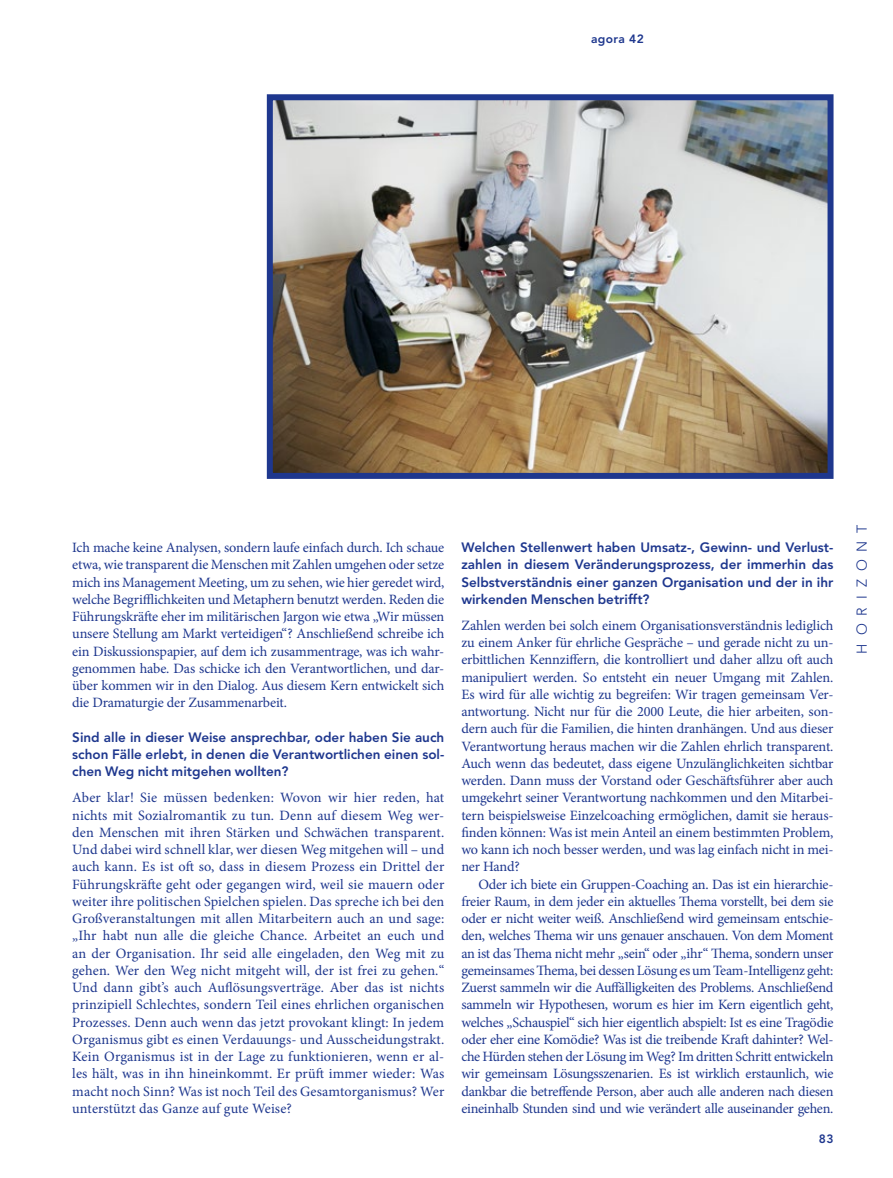
<style>
.page{position:relative;width:893px;height:1178px;background:#fff}
.page>*{position:absolute;margin:0;border:0;box-sizing:border-box;transform-origin:0 0}
.t1{font:14.25px/17.2px "Minion Pro";letter-spacing:-.01em;color:#1e378e;text-align:justify}
.t2{font:300 14.25px "Avenir";letter-spacing:.56em;color:#1e378e}
.t3{font:800 13.5px/17.2px "Avenir";color:#1e378e;text-align:justify}
.t4{font:800 12px "Avenir";letter-spacing:.03em;color:#1e378e}
</style>
<div class="page">
<img style="left:274px;top:101px;width:552px;height:371px">
<div style="left:267px;top:94px;width:566px;height:385px;border:6px solid #1e378e"></div>
<p class="t4" style="left:591px;top:32px;width:54px">agora 42</p>
<p class="t1" style="left:72px;top:539px;width:374px">Ich mache keine Analysen, sondern laufe einfach durch. Ich schaue etwa, wie transparent die Menschen mit Zahlen umgehen oder setze mich ins Management Meeting, um zu sehen, wie hier geredet wird, welche Begrifflichkeiten und Metaphern benutzt werden. Reden die Führungskräfte eher im militärischen Jargon wie etwa „Wir müssen unsere Stellung am Markt verteidigen“? Anschließend schreibe ich ein Diskussionspapier, auf dem ich zusammentrage, was ich wahr&shy;genommen habe. Das schicke ich den Verantwortlichen, und dar&shy;über kommen wir in den Dialog. Aus diesem Kern entwickelt sich die Dramaturgie der Zusammenarbeit.</p>
<p class="t3" style="left:72px;top:728px;width:374px">Sind alle in dieser Weise ansprechbar, oder haben Sie auch schon Fälle erlebt, in denen die Verantwortlichen einen sol&shy;chen Weg nicht mitgehen wollten?</p>
<p class="t1" style="left:72px;top:789px;width:374px">Aber klar! Sie müssen bedenken: Wovon wir hier reden, hat nichts mit Sozialromantik zu tun. Denn auf diesem Weg wer&shy;den Menschen mit ihren Stärken und Schwächen transparent.<br>Und dabei wird schnell klar, wer diesen Weg mitgehen will – und auch kann. Es ist oft so, dass in diesem Prozess ein Drittel der Führungskräfte geht oder gegangen wird, weil sie mauern oder weiter ihre politischen Spielchen spielen. Das spreche ich bei den Großveranstaltungen mit allen Mitarbeitern auch an und sage: „Ihr habt nun alle die gleiche Chance. Arbeitet an euch und an der Organisation. Ihr seid alle eingeladen, den Weg mit zu gehen. Wer den Weg nicht mitgeht will, der ist frei zu gehen.“ Und dann gibt’s auch Auflösungsverträge. Aber das ist nichts prinzipiell Schlechtes, sondern Teil eines ehrlichen organischen Prozesses. Denn auch wenn das jetzt provokant klingt: In jedem Organismus gibt es einen Verdauungs- und Ausscheidungstrakt.<br>Kein Organismus ist in der Lage zu funktionieren, wenn er al&shy;les hält, was in ihn hineinkommt. Er prüft immer wieder: Was macht noch Sinn? Was ist noch Teil des Gesamtorganismus? Wer unterstützt das Ganze auf gute Weise?</p>
<p class="t3" style="left:461px;top:539px;width:374px">Welchen Stellenwert haben Umsatz-, Gewinn- und Verlust&shy;zahlen in diesem Veränderungsprozess, der immerhin das Selbstverständnis einer ganzen Organisation und der in ihr wirkenden Menschen betrifft?</p>
<p class="t1" style="left:461px;top:617px;width:374px">Zahlen werden bei solch einem Organisationsverständnis lediglich zu einem Anker für ehrliche Gespräche – und gerade nicht zu un&shy;erbittlichen Kennziffern, die kontrolliert und daher allzu oft auch manipuliert werden. So entsteht ein neuer Umgang mit Zahlen.<br>Es wird für alle wichtig zu begreifen: Wir tragen gemeinsam Ver&shy;antwortung. Nicht nur für die 2000 Leute, die hier arbeiten, son&shy;dern auch für die Familien, die hinten dranhängen. Und aus dieser Verantwortung heraus machen wir die Zahlen ehrlich transparent.<br>Auch wenn das bedeutet, dass eigene Unzulänglichkeiten sichtbar werden. Dann muss der Vorstand oder Geschäftsführer aber auch umgekehrt seiner Verantwortung nachkommen und den Mitarbei&shy;tern beispielsweise Einzelcoaching ermöglichen, damit sie heraus&shy;finden können: Was ist mein Anteil an einem bestimmten Problem, wo kann ich noch besser werden, und was lag einfach nicht in mei&shy;ner Hand?</p>
<p class="t1" style="left:461px;top:875px;width:374px;text-indent:17px">Oder ich biete ein Gruppen-Coaching an. Das ist ein hierarchie&shy;freier Raum, in dem jeder ein aktuelles Thema vorstellt, bei dem sie oder er nicht weiter weiß. Anschließend wird gemeinsam entschie&shy;den, welches Thema wir uns genauer anschauen. Von dem Moment an ist das Thema nicht mehr „sein“ oder „ihr“ Thema, sondern unser gemeinsames Thema, bei dessen Lösung es um Team-Intelligenz geht:<br>Zuerst sammeln wir die Auffälligkeiten des Problems. Anschließend sammeln wir Hypothesen, worum es hier im Kern eigentlich geht, welches „Schauspiel“ sich hier eigentlich abspielt: Ist es eine Tragödie oder eher eine Komödie? Was ist die treibende Kraft dahinter? Wel&shy;che Hürden stehen der Lösung im Weg? Im dritten Schritt entwickeln wir gemeinsam Lösungsszenarien. Es ist wirklich erstaunlich, wie dankbar die betreffende Person, aber auch alle anderen nach diesen eineinhalb Stunden sind und wie verändert alle auseinander gehen.</p>
<p class="t4" style="left:819px;top:1132px;width:16px">83</p>
<p class="t2" style="left:854px;top:654px;width:131px;rotate:-90deg">HORIZONT</p>
</div>
